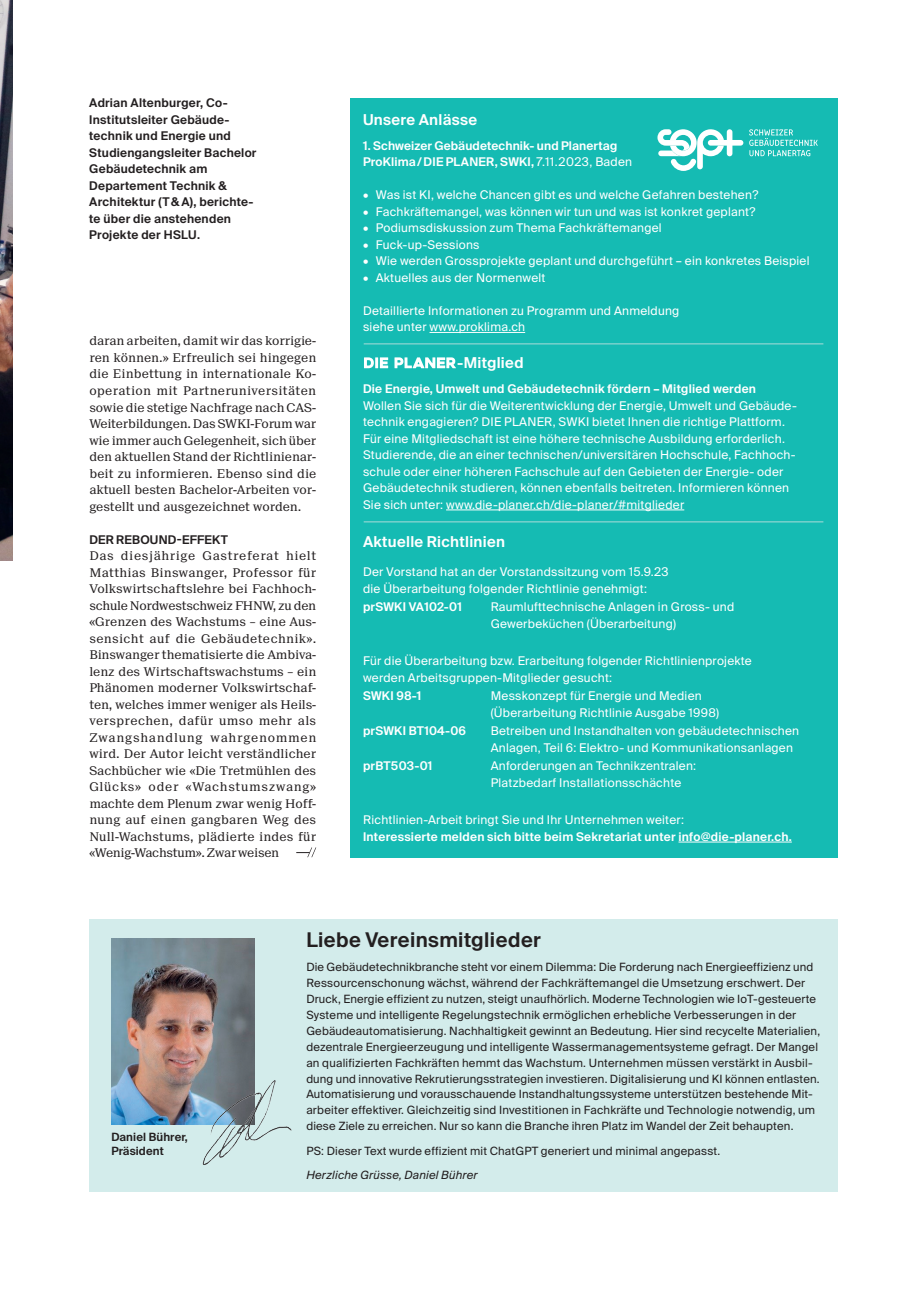
<style>
.page{position:relative;width:919px;height:1289px;background:#fff}
.page>*{position:absolute;margin:0;border:0;box-sizing:border-box;transform-origin:0 0}
.t1{font:600 20.25px "Suisse Intl";letter-spacing:.02em;color:#231f20}
.t2{font:600 15px "Suisse Intl";letter-spacing:.02em;color:#fff}
.t3{font:12px/16.5px "Suisse Intl";letter-spacing:.02em;color:#fff}
.t4{font:12px/16.5px "Suisse Neue";letter-spacing:-.005em;color:#231f20;text-align:justify}
.t5{font:600 12px/16.5px "Suisse Intl";letter-spacing:.02em;color:#fff}
.t6{font:600 12px/16.5px "Suisse Intl";letter-spacing:.02em;color:#231f20}
.t7{font:11.4px/15.9px "Suisse Intl";letter-spacing:.015em;color:#231f20}
.t8{font:italic 11.4px "Suisse Intl";letter-spacing:.02em;color:#231f20}
.t9{font:600 11.4px/14.9px "Suisse Intl";letter-spacing:.01em;color:#231f20}
.s1{font-weight:400}
</style>
<div class="page">
<div style="left:89px;top:918px;width:749px;height:273px;background:#d3eceb"></div>
<img style="left:111px;top:938px;width:144px;height:186px">
<img style="left:185px;top:1066px;width:107px;height:99px">
<img style="left:0;top:0;width:13px;height:560px">
<div style="left:350px;top:98px;width:488px;height:759px;background:#15bbb3"></div>
<hr style="left:429px;top:332px;width:96px;height:1px;background:#fff">
<svg style="left:749px;top:129px;width:68px;height:27px"></svg>
<svg style="left:657px;top:129px;width:86px;height:42px"></svg>
<hr style="left:678px;top:841px;width:113px;height:1px;background:#fff">
<hr style="left:446px;top:509px;width:238px;height:1px;background:#fff">
<svg style="left:364px;top:357px;width:24px;height:11px"></svg>
<svg style="left:394px;top:357px;width:62px;height:11px"></svg>
<hr style="left:363px;top:521px;width:460px;height:1px;background:#aadcd9">
<hr style="left:363px;top:343px;width:460px;height:1px;background:#aadcd9">
<svg style="left:296px;top:847px;width:20px;height:10px"></svg>
<p class="t6" style="left:89px;top:95px;width:169px">Adrian Altenburger, Co-<br>Institutsleiter Gebäude&shy;technik und Energie und<br>Studiengangsleiter Bachelor<br>Gebäudetechnik am<br>Departement Technik &amp;<br>Architektur (T&amp;A), berichte&shy;te über die anstehenden<br>Projekte der HSLU.</p>
<p class="t4" style="left:89px;top:333px;width:228px">daran arbeiten, damit wir das korrigie&shy;ren können.» Erfreulich sei hingegen die Einbettung in internationale Ko&shy;operation mit Partneruniversitäten sowie die stetige Nachfrage nach CAS-Weiterbildungen. Das SWKI-Forum war wie immer auch Gelegenheit, sich über den aktuellen Stand der Richtlinienar&shy;beit zu informieren. Ebenso sind die aktuell besten Bachelor-Arbeiten vor&shy;gestellt und ausgezeichnet worden.</p>
<p class="t6" style="left:89px;top:531px;width:140px">DER REBOUND-EFFEKT</p>
<p class="t4" style="left:89px;top:547px;width:228px">Das diesjährige Gastreferat hielt Matthias Binswanger, Professor für Volkswirtschaftslehre bei Fachhoch&shy;schule Nordwestschweiz FHNW, zu den «Grenzen des Wachstums – eine Aus&shy;sensicht auf die Gebäudetechnik».<br>Binswanger thematisierte die Ambiva&shy;lenz des Wirtschaftswachstums – ein Phänomen moderner Volkswirtschaf&shy;ten, welches immer weniger als Heils&shy;versprechen, dafür umso mehr als Zwangshandlung wahrgenommen wird. Der Autor leicht verständlicher Sachbücher wie «Die Tretmühlen des Glücks» oder «Wachstumszwang» machte dem Plenum zwar wenig Hoff&shy;nung auf einen gangbaren Weg des Null-Wachstums, plädierte indes für «Wenig-Wachstum». Zwar weisen</p>
<p class="t2" style="left:363px;top:111px;width:116px">Unsere Anlässe</p>
<p class="t5" style="left:363px;top:137px;width:270px">1. Schweizer Gebäudetechnik- und Planertag<br>ProKlima/DIE PLANER, SWKI, <span class="s1">7.11.2023, Baden</span></p>
<p class="t3" style="left:363px;top:187px;width:397px">• Was ist KI, welche Chancen gibt es und welche Gefahren bestehen?</p>
<p class="t3" style="left:363px;top:203px;width:394px">• Fachkräftemangel, was können wir tun und was ist konkret geplant?</p>
<p class="t3" style="left:363px;top:220px;width:300px">• Podiumsdiskussion zum Thema Fachkräftemangel</p>
<p class="t3" style="left:363px;top:236px;width:118px">• Fuck-up-Sessions</p>
<p class="t3" style="left:363px;top:253px;width:448px">• Wie werden Grossprojekte geplant und durchgeführt – ein konkretes Beispiel</p>
<p class="t3" style="left:363px;top:269px;width:184px">• Aktuelles aus der Normenwelt</p>
<p class="t3" style="left:363px;top:302px;width:318px">Detaillierte Informationen zu Programm und Anmeldung siehe unter www.proklima.ch</p>
<p class="t2" style="left:457px;top:354px;width:68px">-Mitglied</p>
<p class="t5" style="left:363px;top:380px;width:394px">Die Energie, Umwelt und Gebäudetechnik fördern – Mitglied werden</p>
<p class="t3" style="left:363px;top:397px;width:434px">Wollen Sie sich für die Weiterentwicklung der Energie, Umwelt und Gebäude&shy;technik engagieren? DIE PLANER, SWKI bietet Ihnen die richtige Plattform.<br>Für eine Mitgliedschaft ist eine höhere technische Ausbildung erforderlich.<br>Studierende, die an einer technischen/universitären Hochschule, Fachhoch&shy;schule oder einer höheren Fachschule auf den Gebieten der Energie- oder Gebäudetechnik studieren, können ebenfalls beitreten. Informieren können Sie sich unter: www.die-planer.ch/die-planer/#mitglieder</p>
<p class="t2" style="left:363px;top:533px;width:143px">Aktuelle Richtlinien</p>
<p class="t3" style="left:363px;top:563px;width:307px">Der Vorstand hat an der Vorstandssitzung vom 15.9.23 die Überarbeitung folgender Richtlinie genehmigt:</p>
<p class="t5" style="left:363px;top:598px;width:100px">prSWKI VA102-01</p>
<p class="t3" style="left:490px;top:598px;width:245px">Raumlufttechnische Anlagen in Gross- und<br>Gewerbeküchen (Überarbeitung)</p>
<p class="t3" style="left:363px;top:652px;width:390px">Für die Überarbeitung bzw. Erarbeitung folgender Richtlinienprojekte werden Arbeitsgruppen-Mitglieder gesucht:</p>
<p class="t5" style="left:363px;top:687px;width:60px">SWKI 98-1</p>
<p class="t3" style="left:490px;top:687px;width:230px">Messkonzept für Energie und Medien (Überarbeitung Richtlinie Ausgabe 1998)</p>
<p class="t5" style="left:363px;top:722px;width:105px">prSWKI BT104-06</p>
<p class="t3" style="left:490px;top:722px;width:310px">Betreiben und Instandhalten von gebäudetechnischen<br>Anlagen, Teil 6: Elektro- und Kommunikationsanlagen</p>
<p class="t5" style="left:363px;top:758px;width:71px">prBT503-01</p>
<p class="t3" style="left:490px;top:758px;width:207px">Anforderungen an Technikzentralen:<br>Platzbedarf Installationsschächte</p>
<p class="t3" style="left:363px;top:811px;width:322px">Richtlinien-Arbeit bringt Sie und Ihr Unternehmen weiter:</p>
<p class="t5" style="left:363px;top:828px;width:430px">Interessierte melden sich bitte beim Sekretariat unter info@die-planer.ch.</p>
<p class="t9" style="left:111px;top:1129px;width:78px">Daniel Bührer,<br>Präsident</p>
<h1 class="t1" style="left:306px;top:928px;width:236px">Liebe Vereinsmitglieder</h1>
<p class="t7" style="left:306px;top:959px;width:515px">Die Gebäudetechnikbranche steht vor einem Dilemma: Die Forderung nach Energieeffizienz und Ressourcenschonung wächst, während der Fachkräftemangel die Umsetzung erschwert. Der Druck, Energie effizient zu nutzen, steigt unaufhörlich. Moderne Technologien wie IoT-gesteuerte Systeme und intelligente Regelungstechnik ermöglichen erhebliche Verbesserungen in der Gebäudeautomatisierung. Nachhaltigkeit gewinnt an Bedeutung. Hier sind recycelte Materialien, dezentrale Energieerzeugung und intelligente Wassermanagementsysteme gefragt. Der Mangel an qualifizierten Fachkräften hemmt das Wachstum. Unternehmen müssen verstärkt in Ausbil&shy;dung und innovative Rekrutierungsstrategien investieren. Digitalisierung und KI können entlasten.<br>Automatisierung und vorausschauende Instandhaltungssysteme unterstützen bestehende Mit&shy;arbeiter effektiver. Gleichzeitig sind Investitionen in Fachkräfte und Technologie notwendig, um diese Ziele zu erreichen. Nur so kann die Branche ihren Platz im Wandel der Zeit behaupten.</p>
<p class="t7" style="left:306px;top:1142px;width:415px">PS: Dieser Text wurde effizient mit ChatGPT generiert und minimal angepasst.</p>
<p class="t8" style="left:306px;top:1168px;width:173px">Herzliche Grüsse, Daniel Bührer</p>
</div>
